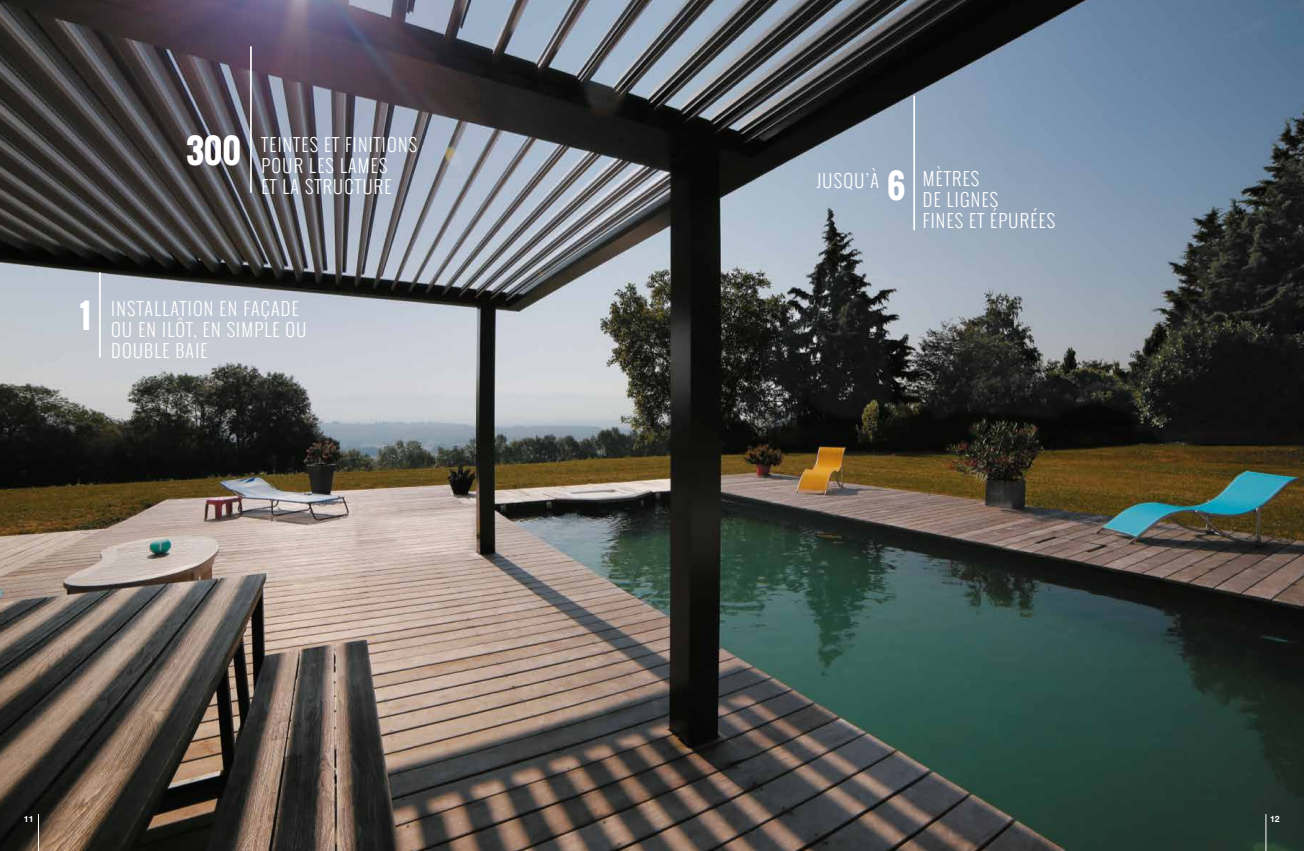
<style>
.page{position:relative;width:1304px;height:851px;background:#fff}
.page>*{position:absolute;margin:0;border:0;box-sizing:border-box;transform-origin:0 0}
.t1{font:700 33px "Oswald";color:#fff}
.t2{font:300 18px/21px "Oswald";letter-spacing:.07em;color:#fff}
.t3{font:700 8.6px "Helvetica Neue";color:#fff}
</style>
<div class="page">
<img style="left:0;top:0;width:1304px;height:850px">
<hr style="left:99px;top:272px;width:2px;height:85px;background:#fff">
<hr style="left:913px;top:96px;width:2px;height:134px;background:#fff">
<hr style="left:250px;top:46px;width:2px;height:147px;background:#fff">
<hr style="left:1265px;top:813px;width:1px;height:37px;background:#fff">
<hr style="left:38px;top:813px;width:1px;height:37px;background:#fff">
<h1 class="t1" style="left:186px;top:126px;width:57px">300</h1>
<p class="t2" style="left:262px;top:134px;width:157px">TEINTES ET FINITIONS<br>POUR LES LAMES<br>ET LA STRUCTURE</p>
<h1 class="t1" style="left:80px;top:291px;width:13px">1</h1>
<p class="t2" style="left:111px;top:298px;width:197px">INSTALLATION EN FAÇADE<br>OU EN ILÔT, EN SIMPLE OU<br>DOUBLE BAIE</p>
<p class="t2" style="left:816px;top:170px;width:64px">JUSQU’À</p>
<h1 class="t1" style="left:887px;top:161px;width:20px">6</h1>
<p class="t2" style="left:923px;top:168px;width:134px">MÈTRES<br>DE LIGNES<br>FINES ET ÉPURÉES</p>
<p class="t3" style="left:24px;top:812px;width:11px">11</p>
<p class="t3" style="left:1270px;top:812px;width:11px">12</p>
</div>
